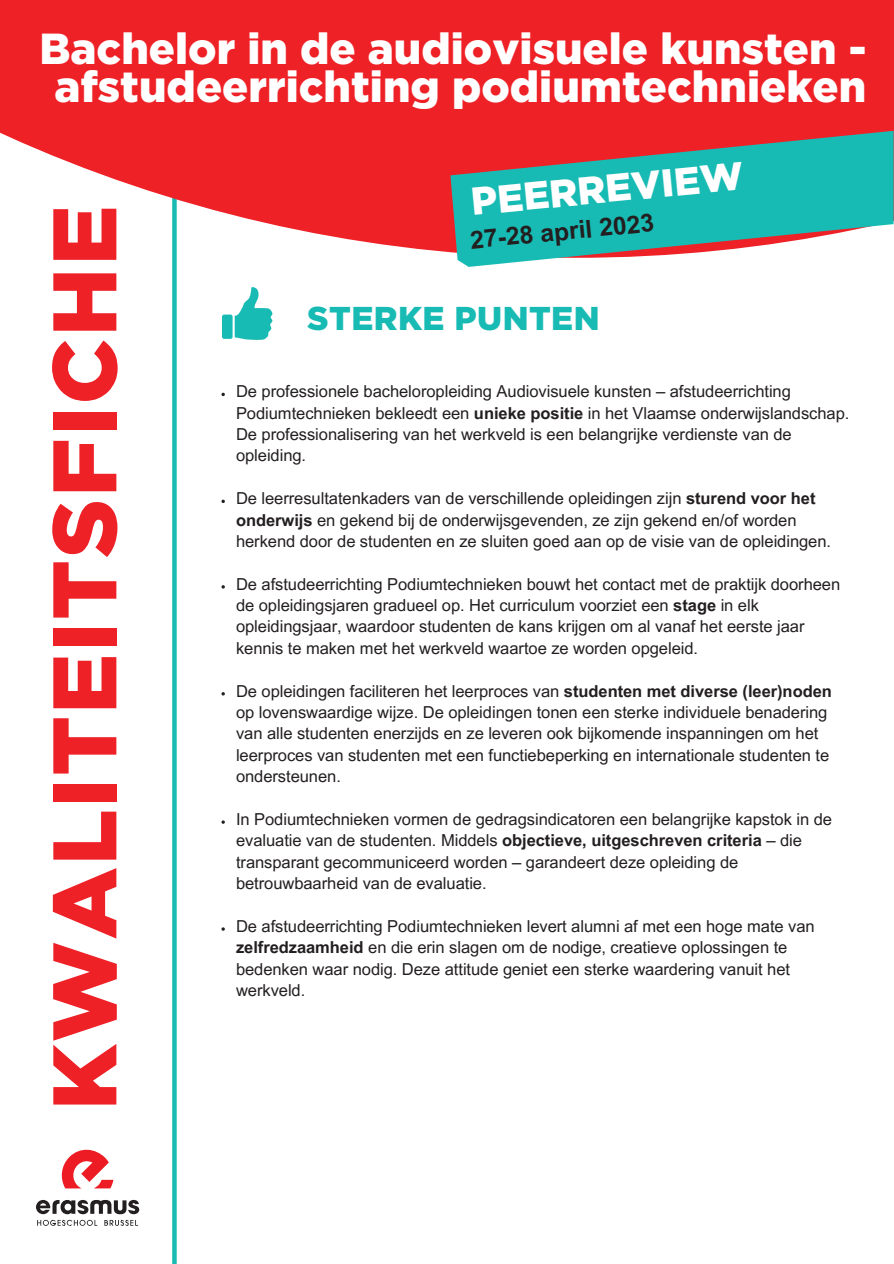
<style>
.page{position:relative;width:894px;height:1264px;background:#fff}
.page>*{position:absolute;margin:0;border:0;box-sizing:border-box;transform-origin:0 0}
.t1{font:900 90px "Gotham";letter-spacing:.025em;color:#ee2127}
.t2{font:900 43.35px/38.2px "Gotham";color:#fff;text-align:center}
.t3{font:900 38.85px "Gotham";color:#fff}
.t4{font:900 33px "Gotham";letter-spacing:.015em;color:#18bbb4}
.t5{font:700 24.75px "Arial MT Pro";color:#231f20}
.t6{font:16.5px/21.3px "Arial MT Pro";letter-spacing:-.005em;color:#231f20}
.s1{font-weight:700}
</style>
<div class="page">
<svg style="left:37px;top:258px;width:140px;height:1005px"></svg>
<svg style="left:0;top:0;width:893px;height:258px;background:#ef3e43"></svg>
<svg style="left:450px;top:131px;width:443px;height:136px;background:#5ea4a1"></svg>
<svg style="left:59px;top:1146px;width:54px;height:42px"></svg>
<svg style="left:36px;top:1199px;width:103px;height:26px"></svg>
<svg style="left:221px;top:393px;width:4px;height:3px"></svg>
<svg style="left:221px;top:499px;width:4px;height:4px"></svg>
<svg style="left:221px;top:585px;width:4px;height:3px"></svg>
<svg style="left:221px;top:692px;width:4px;height:3px"></svg>
<svg style="left:235px;top:287px;width:37px;height:53px"></svg>
<div style="left:222px;top:314px;width:10px;height:25px;background:#18bbb4;border-radius:2px"></div>
<p class="t2" style="left:39px;top:32px;width:828px">Bachelor in de audiovisuele kunsten - afstudeerrichting podiumtechnieken</p>
<p class="t1" style="left:44px;top:1110px;width:906px;rotate:-90deg">KWALITEITSFICHE</p>
<p class="t3" style="left:469px;top:185px;width:275px;rotate:-6deg">PEERREVIEW</p>
<p class="t5" style="left:469px;top:231px;width:186px;rotate:-6deg">27-28 april 2023</p>
<h4 class="t4" style="left:307px;top:304px;width:294px">STERKE PUNTEN</h4>
<p class="t6" style="left:236px;top:383px;width:614px">De professionele bacheloropleiding Audiovisuele kunsten – afstudeerrichting Podiumtechnieken bekleedt een <span class="s1">unieke positie</span> in het Vlaamse onderwijslandschap.<br>De professionalisering van het werkveld is een belangrijke verdienste van de opleiding.</p>
<h2 class="t6" style="left:236px;top:490px;width:596px">De leerresultatenkaders van de verschillende opleidingen zijn <span class="s1">sturend voor het onderwijs</span> en gekend bij de onderwijsgevenden, ze zijn gekend en/of worden herkend door de studenten en ze sluiten goed aan op de visie van de opleidingen.</h2>
<h1 class="t6" style="left:236px;top:575px;width:605px">De afstudeerrichting Podiumtechnieken bouwt het contact met de praktijk doorheen de opleidingsjaren gradueel op. Het curriculum voorziet een <span class="s1">stage</span> in elk opleidingsjaar, waardoor studenten de kans krijgen om al vanaf het eerste jaar kennis te maken met het werkveld waartoe ze worden opgeleid.</h1>
<h3 class="t6" style="left:236px;top:682px;width:597px">De opleidingen faciliteren het leerproces van <span class="s1">studenten met diverse (leer)noden </span>op lovenswaardige wijze. De opleidingen tonen een sterke individuele benadering van alle studenten enerzijds en ze leveren ook bijkomende inspanningen om het leerproces van studenten met een functiebeperking en internationale studenten te ondersteunen.</h3>
<h5 class="t6" style="left:236px;top:810px;width:597px">In Podiumtechnieken vormen de gedragsindicatoren een belangrijke kapstok in de evaluatie van de studenten. Middels <span class="s1">objectieve, uitgeschreven criteria</span> – die transparant gecommuniceerd worden – garandeert deze opleiding de betrouwbaarheid van de evaluatie.</h5>
<p class="t6" style="left:236px;top:917px;width:580px">De afstudeerrichting Podiumtechnieken levert alumni af met een hoge mate van <span class="s1">zelfredzaamheid</span> en die erin slagen om de nodige, creatieve oplossingen te bedenken waar nodig. Deze attitude geniet een sterke waardering vanuit het werkveld.</p>
</div>
